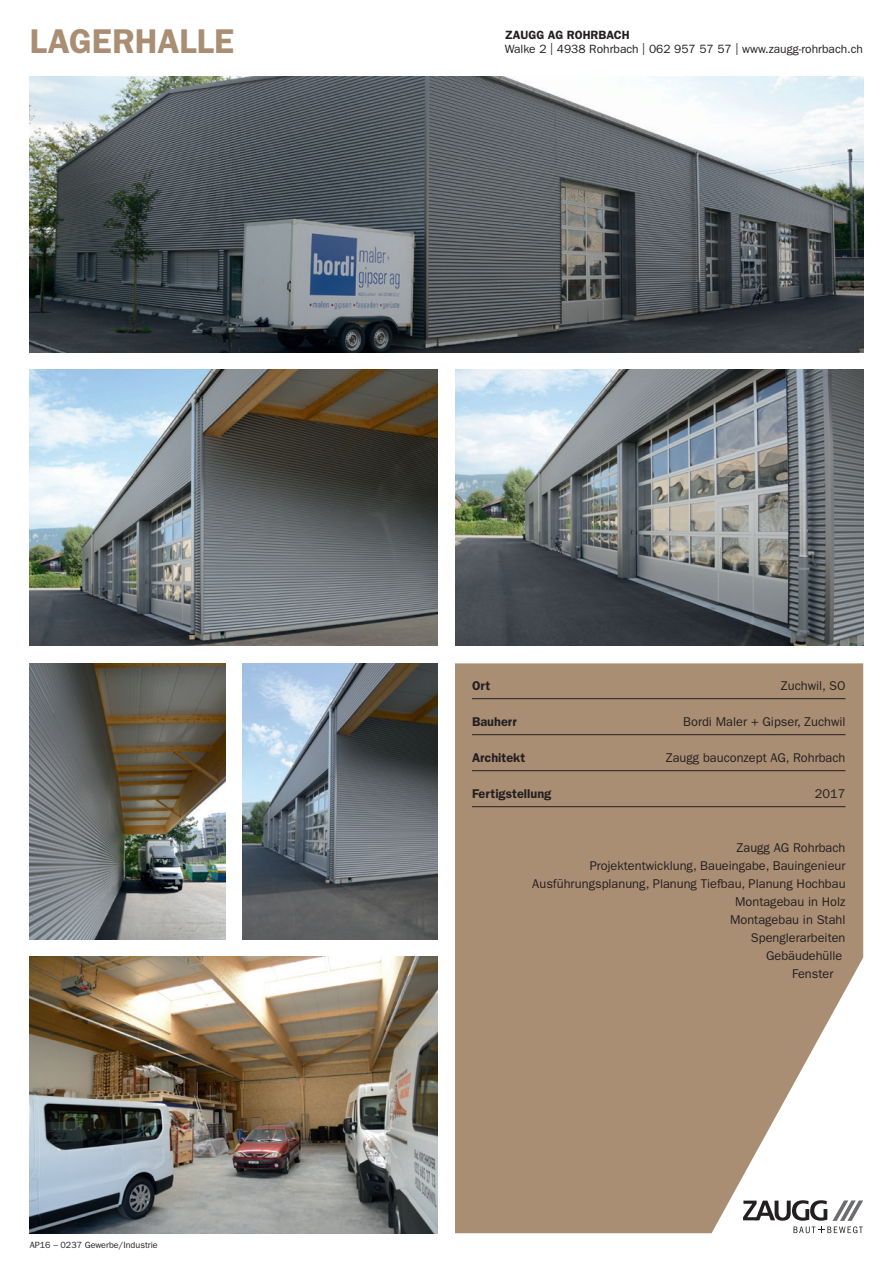
<style>
.page{position:relative;width:893px;height:1263px;background:#fff}
.page>*{position:absolute;margin:0;border:0;box-sizing:border-box;transform-origin:0 0}
.t1{font:600 34.5px "Franklin Gothic";color:#aa8e74}
.t2{font:12.75px "Franklin Gothic";color:#231f20}
.t3{font:600 12.75px "Franklin Gothic";color:#231f20}
.t4{font:12px "Franklin Gothic";color:#231f20}
.t5{font:600 12px "Franklin Gothic";color:#231f20}
.t6{font:9px "Franklin Gothic";color:#231f20}
</style>
<div class="page">
<svg style="left:455px;top:663px;width:408px;height:570px;background:#b0967f"></svg>
<img style="left:30px;top:957px;width:408px;height:276px">
<img style="left:455px;top:370px;width:408px;height:276px">
<img style="left:30px;top:663px;width:195px;height:277px">
<img style="left:242px;top:663px;width:196px;height:277px">
<img style="left:30px;top:370px;width:408px;height:276px">
<hr style="left:472px;top:698px;width:373px;height:1px;background:#231f20">
<hr style="left:472px;top:734px;width:373px;height:1px;background:#231f20">
<hr style="left:472px;top:770px;width:373px;height:1px;background:#231f20">
<hr style="left:472px;top:806px;width:373px;height:1px;background:#231f20">
<img style="left:30px;top:77px;width:833px;height:276px">
<p class="t1" style="left:30px;top:21px;width:206px">LAGERHALLE</p>
<p class="t5" style="left:505px;top:28px;width:126px">ZAUGG AG ROHRBACH</p>
<p class="t4" style="left:505px;top:42px;width:360px">Walke 2 | 4938 Rohrbach | 062 957 57 57 | www.zaugg-rohrbach.ch</p>
<p class="t6" style="left:30px;top:1240px;width:130px">AP16 – 0237 Gewerbe/Industrie</p>
<p class="t3" style="left:472px;top:678px;width:20px">Ort</p>
<p class="t2" style="left:781px;top:678px;width:66px">Zuchwil, SO</p>
<p class="t3" style="left:472px;top:714px;width:46px">Bauherr</p>
<p class="t2" style="left:683px;top:714px;width:164px">Bordi Maler + Gipser, Zuchwil</p>
<p class="t3" style="left:472px;top:750px;width:55px">Architekt</p>
<p class="t2" style="left:666px;top:750px;width:181px">Zaugg bauconzept AG, Rohrbach</p>
<p class="t3" style="left:472px;top:786px;width:81px">Fertigstellung</p>
<p class="t2" style="left:815px;top:786px;width:32px">2017</p>
<p class="t2" style="left:737px;top:840px;width:110px">Zaugg AG Rohrbach</p>
<p class="t2" style="left:590px;top:858px;width:257px">Projektentwicklung, Baueingabe, Bauingenieur</p>
<p class="t2" style="left:532px;top:876px;width:315px">Ausführungsplanung, Planung Tiefbau, Planung Hochbau</p>
<p class="t2" style="left:735px;top:894px;width:112px">Montagebau in Holz</p>
<p class="t2" style="left:730px;top:912px;width:117px">Montagebau in Stahl</p>
<p class="t2" style="left:751px;top:930px;width:96px">Spenglerarbeiten</p>
<p class="t2" style="left:766px;top:948px;width:78px">Gebäudehülle</p>
<p class="t2" style="left:792px;top:966px;width:43px">Fenster</p>
</div>
